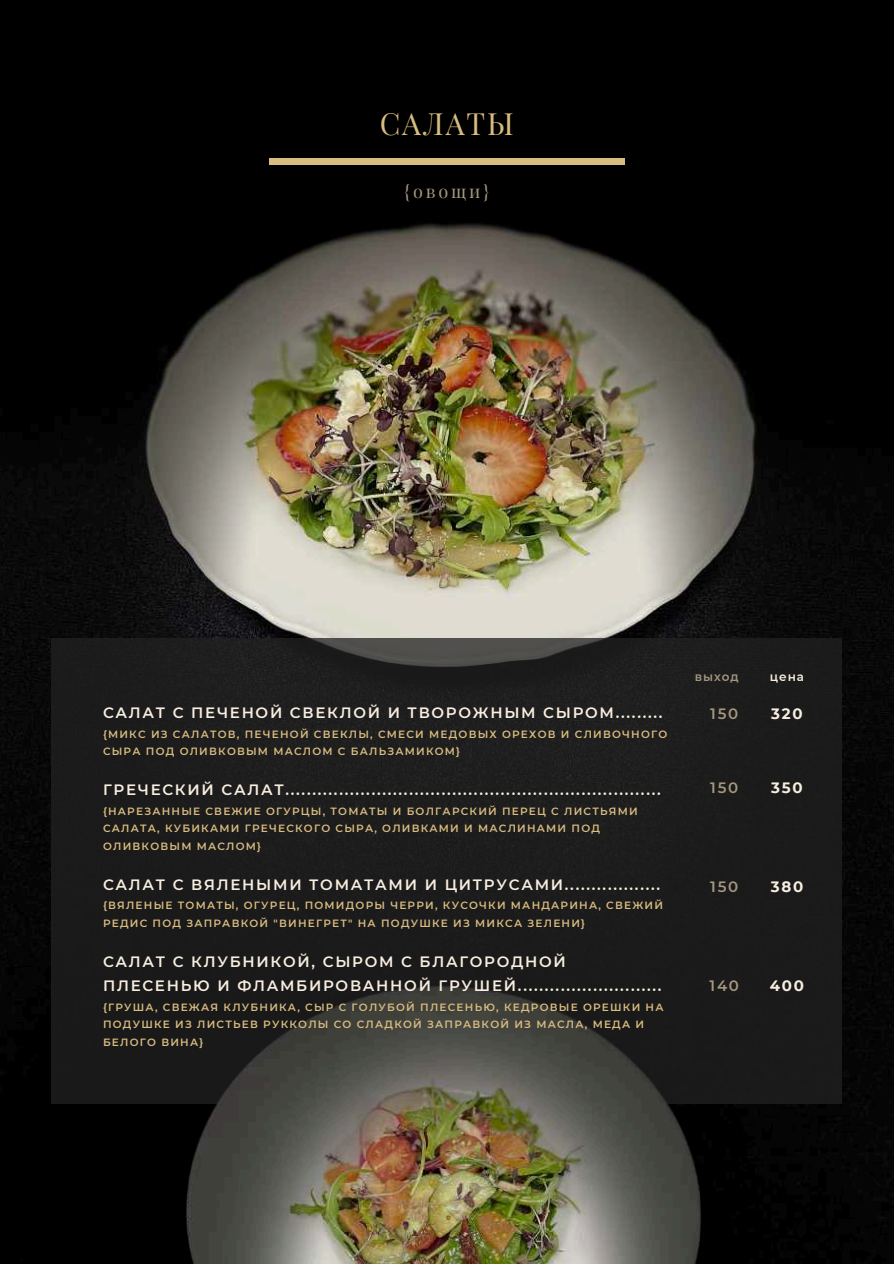
<style>
.page{position:relative;width:894px;height:1264px;background:#fff}
.page>*{position:absolute;margin:0;border:0;box-sizing:border-box;transform-origin:0 0}
.t1{font:30px "Playfair Display";letter-spacing:.065em;color:#d9bc80}
.t2{font:18px "Playfair Display";letter-spacing:.16em;color:#a4967f}
.t3{font:600 15px/24.5px "Montserrat";letter-spacing:.115em;color:#f8eee0}
.t4{font:600 15px "Montserrat";letter-spacing:.115em;color:#a4967f}
.t5{font:700 15px "Montserrat";letter-spacing:.115em;color:#f8eee0}
.t6{font:600 12px "Montserrat";letter-spacing:.08em;color:#a4967f}
.t7{font:600 12px "Montserrat";color:#f8eee0}
.t8{font:600 10.5px/17.5px "Montserrat";letter-spacing:.115em;color:#d9bc80}
</style>
<div class="page">
<img style="left:0;top:0;width:893px;height:1263px">
<div style="left:52px;top:638px;width:789px;height:466px;background:#1b1b1b"></div>
<img style="left:130px;top:986px;width:640px;height:277px">
<div style="left:269px;top:159px;width:355px;height:5px;background:#d9bc80"></div>
<h1 class="t1" style="left:379px;top:102px;width:136px">САЛАТЫ</h1>
<h2 class="t2" style="left:404px;top:179px;width:86px">{овощи}</h2>
<h3 class="t3" style="left:103px;top:700px;width:561px">САЛАТ С ПЕЧЕНОЙ СВЕКЛОЙ И ТВОРОЖНЫМ СЫРОМ.........</h3>
<p class="t8" style="left:103px;top:725px;width:565px">{МИКС ИЗ САЛАТОВ, ПЕЧЕНОЙ СВЕКЛЫ, СМЕСИ МЕДОВЫХ ОРЕХОВ И СЛИВОЧНОГО<br>СЫРА ПОД ОЛИВКОВЫМ МАСЛОМ С БАЛЬЗАМИКОМ}</p>
<h3 class="t3" style="left:103px;top:777px;width:559px">ГРЕЧЕСКИЙ САЛАТ......................................................................</h3>
<p class="t8" style="left:103px;top:802px;width:536px">{НАРЕЗАННЫЕ СВЕЖИЕ ОГУРЦЫ, ТОМАТЫ И БОЛГАРСКИЙ ПЕРЕЦ С ЛИСТЬЯМИ<br>САЛАТА, КУБИКАМИ ГРЕЧЕСКОГО СЫРА, ОЛИВКАМИ И МАСЛИНАМИ ПОД<br>ОЛИВКОВЫМ МАСЛОМ}</p>
<h3 class="t3" style="left:103px;top:872px;width:558px">САЛАТ С ВЯЛЕНЫМИ ТОМАТАМИ И ЦИТРУСАМИ..................</h3>
<p class="t8" style="left:103px;top:896px;width:561px">{ВЯЛЕНЫЕ ТОМАТЫ, ОГУРЕЦ, ПОМИДОРЫ ЧЕРРИ, КУСОЧКИ МАНДАРИНА, СВЕЖИЙ<br>РЕДИС ПОД ЗАПРАВКОЙ "ВИНЕГРЕТ" НА ПОДУШКЕ ИЗ МИКСА ЗЕЛЕНИ}</p>
<h3 class="t3" style="left:103px;top:949px;width:560px">САЛАТ С КЛУБНИКОЙ, СЫРОМ С БЛАГОРОДНОЙ<br>ПЛЕСЕНЬЮ И ФЛАМБИРОВАННОЙ ГРУШЕЙ...........................</h3>
<p class="t8" style="left:103px;top:998px;width:562px">{ГРУША, СВЕЖАЯ КЛУБНИКА, СЫР С ГОЛУБОЙ ПЛЕСЕНЬЮ, КЕДРОВЫЕ ОРЕШКИ НА<br>ПОДУШКЕ ИЗ ЛИСТЬЕВ РУККОЛЫ СО СЛАДКОЙ ЗАПРАВКОЙ ИЗ МАСЛА, МЕДА И<br>БЕЛОГО ВИНА}</p>
<p class="t6" style="left:694px;top:669px;width:45px">выход</p>
<p class="t7" style="left:769px;top:669px;width:36px">цена</p>
<h3 class="t4" style="left:710px;top:704px;width:30px">150</h3>
<h3 class="t4" style="left:710px;top:778px;width:30px">150</h3>
<h3 class="t5" style="left:771px;top:704px;width:33px">320</h3>
<h3 class="t5" style="left:771px;top:778px;width:33px">350</h3>
<h3 class="t4" style="left:710px;top:877px;width:30px">150</h3>
<h3 class="t5" style="left:770px;top:877px;width:34px">380</h3>
<h3 class="t4" style="left:709px;top:976px;width:31px">140</h3>
<h3 class="t5" style="left:769px;top:976px;width:36px">400</h3>
</div>
